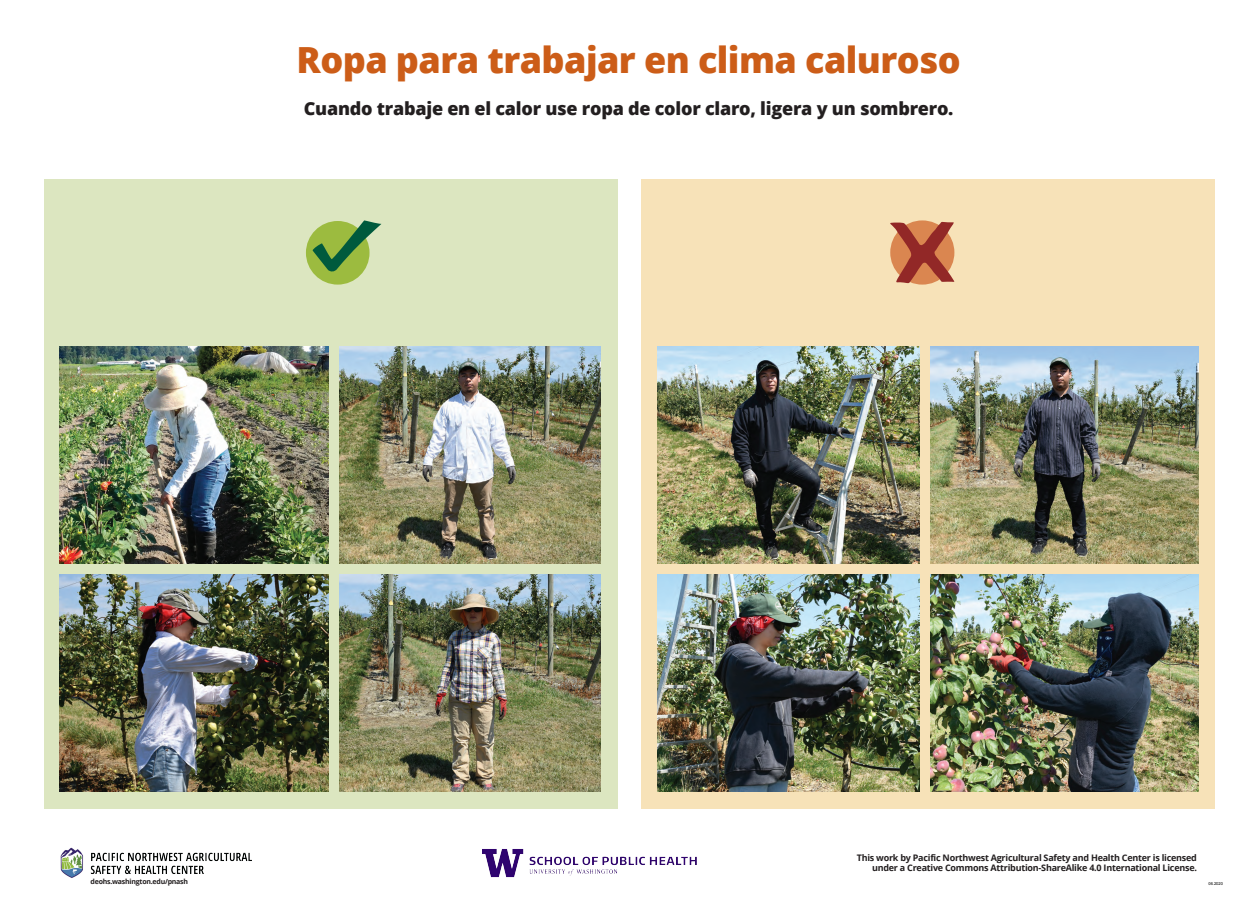
<style>
.page{position:relative;width:1259px;height:899px;background:#fff}
.page>*{position:absolute;margin:0;border:0;box-sizing:border-box;transform-origin:0 0}
.t1{font:800 36px "Open Sans";letter-spacing:-.015em;color:#cc5d18}
.t2{font:800 18px "Open Sans";letter-spacing:-.015em;color:#231f20}
.t3{font:700 9px/10.8px "Open Sans";letter-spacing:-.025em;color:#231f20;text-align:right}
.t4{font:700 7px "Open Sans";letter-spacing:-.035em;color:#231f20}
.t5{font:4px "Arial";color:#000}
</style>
<div class="page">
<img style="left:61px;top:847px;width:190px;height:31px">
<img style="left:482px;top:849px;width:215px;height:29px">
<div style="left:44px;top:179px;width:574px;height:629px;background:#dce6c0"></div>
<div style="left:641px;top:179px;width:573px;height:629px;background:#f7e2b8"></div>
<svg style="left:890px;top:222px;width:64px;height:61px;background:#bd6649"></svg>
<div style="left:306px;top:221px;width:63px;height:63px;background:#9cbb3f;border-radius:50%"></div>
<svg style="left:313px;top:220px;width:68px;height:52px"></svg>
<img style="left:60px;top:574px;width:268px;height:217px">
<img style="left:657px;top:574px;width:262px;height:217px">
<img style="left:339px;top:574px;width:262px;height:217px">
<img style="left:930px;top:574px;width:268px;height:217px">
<img style="left:60px;top:346px;width:268px;height:217px">
<img style="left:657px;top:346px;width:262px;height:217px">
<img style="left:339px;top:346px;width:262px;height:217px">
<img style="left:930px;top:346px;width:268px;height:217px">
<h1 class="t1" style="left:296px;top:33px;width:665px">Ropa para trabajar en clima caluroso</h1>
<h2 class="t2" style="left:304px;top:94px;width:651px">Cuando trabaje en el calor use ropa de color claro, ligera y un sombrero.</h2>
<p class="t3" style="left:856px;top:851px;width:342px">This work by Pacific Northwest Agricultural Safety and Health Center is licensed under a Creative Commons Attribution-ShareAlike 4.0 International License.</p>
<p class="t4" style="left:91px;top:877px;width:99px">deohs.washington.edu/pnash</p>
<p class="t5" style="left:1208px;top:880px;width:16px">06.2020</p>
</div>
